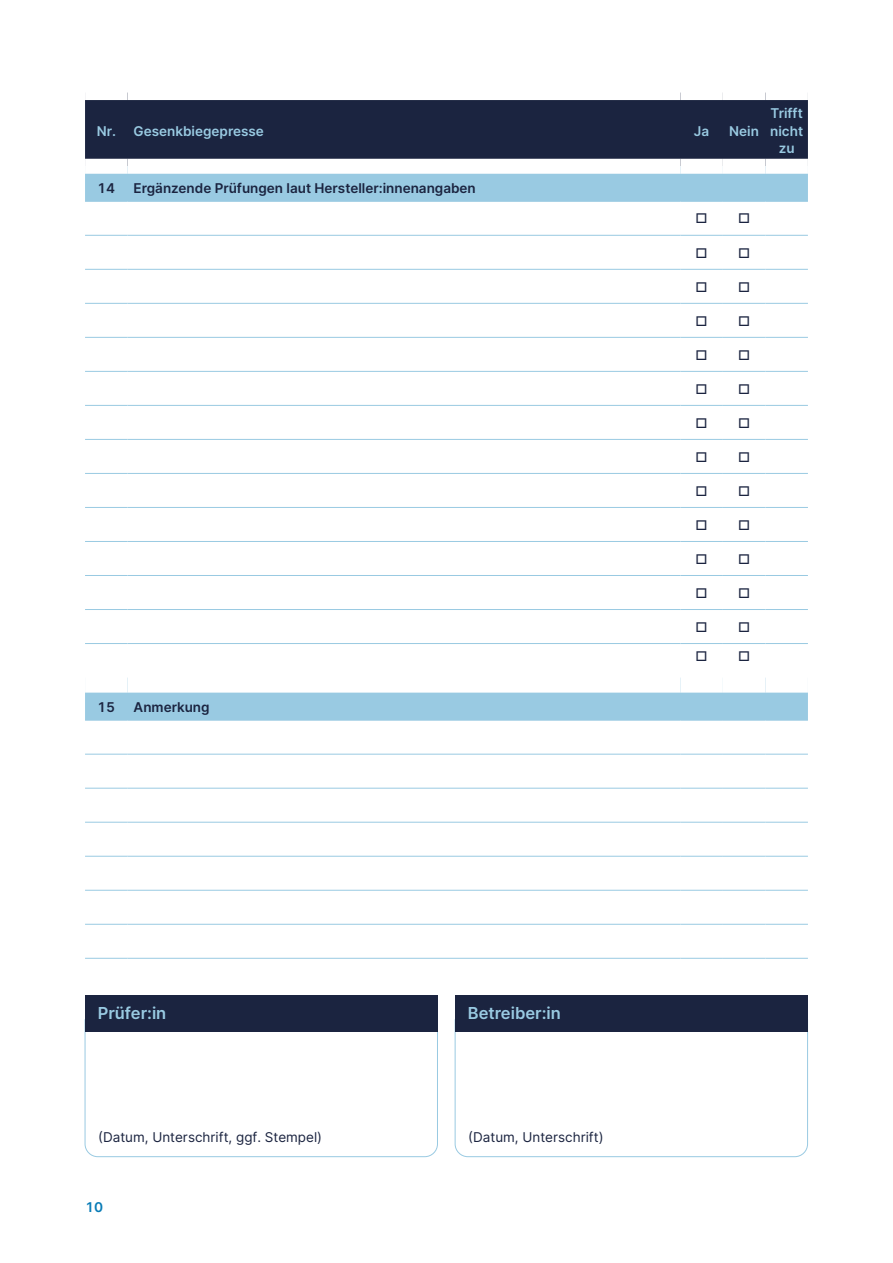
<style>
.page{position:relative;width:893px;height:1263px;background:#fff}
.page>*{position:absolute;margin:0;border:0;box-sizing:border-box;transform-origin:0 0}
.t1{font:600 16.5px "Inter";color:#99cae2}
.t2{font:600 13.5px "Inter";color:#1b2440}
.t3{font:13.5px "Inter";color:#1b2440}
.t4{font:600 13.5px/17.5px "Inter";color:#99cae2;text-align:center}
.t5{font:600 13.5px "Inter";color:#077bb6}
</style>
<div class="page">
<svg style="left:84px;top:1019px;width:354px;height:138px"></svg>
<svg style="left:454px;top:1019px;width:354px;height:138px"></svg>
<div style="left:85px;top:995px;width:352px;height:37px;background:#1b2440"></div>
<div style="left:455px;top:995px;width:352px;height:37px;background:#1b2440"></div>
<div style="left:85px;top:100px;width:723px;height:59px;background:#1b2440"></div>
<svg style="left:85px;top:174px;width:723px;height:546px"></svg>
<hr style="left:85px;top:201px;width:43px;height:1px;background:#99cae2">
<hr style="left:128px;top:201px;width:552px;height:1px;background:#99cae2">
<hr style="left:680px;top:201px;width:43px;height:1px;background:#99cae2">
<hr style="left:723px;top:201px;width:42px;height:1px;background:#99cae2">
<hr style="left:765px;top:201px;width:43px;height:1px;background:#99cae2">
<hr style="left:85px;top:235px;width:43px;height:1px;background:#99cae2">
<hr style="left:128px;top:235px;width:552px;height:1px;background:#99cae2">
<hr style="left:680px;top:235px;width:43px;height:1px;background:#99cae2">
<hr style="left:723px;top:235px;width:42px;height:1px;background:#99cae2">
<hr style="left:765px;top:235px;width:43px;height:1px;background:#99cae2">
<hr style="left:85px;top:269px;width:43px;height:1px;background:#99cae2">
<hr style="left:128px;top:269px;width:552px;height:1px;background:#99cae2">
<hr style="left:680px;top:269px;width:43px;height:1px;background:#99cae2">
<hr style="left:723px;top:269px;width:42px;height:1px;background:#99cae2">
<hr style="left:765px;top:269px;width:43px;height:1px;background:#99cae2">
<hr style="left:85px;top:303px;width:43px;height:1px;background:#99cae2">
<hr style="left:128px;top:303px;width:552px;height:1px;background:#99cae2">
<hr style="left:680px;top:303px;width:43px;height:1px;background:#99cae2">
<hr style="left:723px;top:303px;width:42px;height:1px;background:#99cae2">
<hr style="left:765px;top:303px;width:43px;height:1px;background:#99cae2">
<hr style="left:85px;top:337px;width:43px;height:1px;background:#99cae2">
<hr style="left:128px;top:337px;width:552px;height:1px;background:#99cae2">
<hr style="left:680px;top:337px;width:43px;height:1px;background:#99cae2">
<hr style="left:723px;top:337px;width:42px;height:1px;background:#99cae2">
<hr style="left:765px;top:337px;width:43px;height:1px;background:#99cae2">
<hr style="left:85px;top:371px;width:43px;height:1px;background:#99cae2">
<hr style="left:128px;top:371px;width:552px;height:1px;background:#99cae2">
<hr style="left:680px;top:371px;width:43px;height:1px;background:#99cae2">
<hr style="left:723px;top:371px;width:42px;height:1px;background:#99cae2">
<hr style="left:765px;top:371px;width:43px;height:1px;background:#99cae2">
<hr style="left:85px;top:405px;width:43px;height:1px;background:#99cae2">
<hr style="left:128px;top:405px;width:552px;height:1px;background:#99cae2">
<hr style="left:680px;top:405px;width:43px;height:1px;background:#99cae2">
<hr style="left:723px;top:405px;width:42px;height:1px;background:#99cae2">
<hr style="left:765px;top:405px;width:43px;height:1px;background:#99cae2">
<hr style="left:85px;top:439px;width:43px;height:1px;background:#99cae2">
<hr style="left:128px;top:439px;width:552px;height:1px;background:#99cae2">
<hr style="left:680px;top:439px;width:43px;height:1px;background:#99cae2">
<hr style="left:723px;top:439px;width:42px;height:1px;background:#99cae2">
<hr style="left:765px;top:439px;width:43px;height:1px;background:#99cae2">
<hr style="left:85px;top:473px;width:43px;height:1px;background:#99cae2">
<hr style="left:128px;top:473px;width:552px;height:1px;background:#99cae2">
<hr style="left:680px;top:473px;width:43px;height:1px;background:#99cae2">
<hr style="left:723px;top:473px;width:42px;height:1px;background:#99cae2">
<hr style="left:765px;top:473px;width:43px;height:1px;background:#99cae2">
<hr style="left:85px;top:507px;width:43px;height:1px;background:#99cae2">
<hr style="left:128px;top:507px;width:552px;height:1px;background:#99cae2">
<hr style="left:680px;top:507px;width:43px;height:1px;background:#99cae2">
<hr style="left:723px;top:507px;width:42px;height:1px;background:#99cae2">
<hr style="left:765px;top:507px;width:43px;height:1px;background:#99cae2">
<hr style="left:85px;top:541px;width:43px;height:1px;background:#99cae2">
<hr style="left:128px;top:541px;width:552px;height:1px;background:#99cae2">
<hr style="left:680px;top:541px;width:43px;height:1px;background:#99cae2">
<hr style="left:723px;top:541px;width:42px;height:1px;background:#99cae2">
<hr style="left:765px;top:541px;width:43px;height:1px;background:#99cae2">
<hr style="left:85px;top:575px;width:43px;height:1px;background:#99cae2">
<hr style="left:128px;top:575px;width:552px;height:1px;background:#99cae2">
<hr style="left:680px;top:575px;width:43px;height:1px;background:#99cae2">
<hr style="left:723px;top:575px;width:42px;height:1px;background:#99cae2">
<hr style="left:765px;top:575px;width:43px;height:1px;background:#99cae2">
<hr style="left:85px;top:609px;width:43px;height:1px;background:#99cae2">
<hr style="left:128px;top:609px;width:552px;height:1px;background:#99cae2">
<hr style="left:680px;top:609px;width:43px;height:1px;background:#99cae2">
<hr style="left:723px;top:609px;width:42px;height:1px;background:#99cae2">
<hr style="left:765px;top:609px;width:43px;height:1px;background:#99cae2">
<hr style="left:85px;top:643px;width:43px;height:1px;background:#99cae2">
<hr style="left:128px;top:643px;width:552px;height:1px;background:#99cae2">
<hr style="left:680px;top:643px;width:43px;height:1px;background:#99cae2">
<hr style="left:723px;top:643px;width:42px;height:1px;background:#99cae2">
<hr style="left:765px;top:643px;width:43px;height:1px;background:#99cae2">
<hr style="left:85px;top:720px;width:43px;height:1px;background:#99cae2">
<hr style="left:128px;top:720px;width:552px;height:1px;background:#99cae2">
<hr style="left:680px;top:720px;width:43px;height:1px;background:#99cae2">
<hr style="left:723px;top:720px;width:42px;height:1px;background:#99cae2">
<hr style="left:765px;top:720px;width:43px;height:1px;background:#99cae2">
<hr style="left:85px;top:754px;width:43px;height:1px;background:#99cae2">
<hr style="left:128px;top:754px;width:552px;height:1px;background:#99cae2">
<hr style="left:680px;top:754px;width:43px;height:1px;background:#99cae2">
<hr style="left:723px;top:754px;width:42px;height:1px;background:#99cae2">
<hr style="left:765px;top:754px;width:43px;height:1px;background:#99cae2">
<hr style="left:85px;top:788px;width:43px;height:1px;background:#99cae2">
<hr style="left:128px;top:788px;width:552px;height:1px;background:#99cae2">
<hr style="left:680px;top:788px;width:43px;height:1px;background:#99cae2">
<hr style="left:723px;top:788px;width:42px;height:1px;background:#99cae2">
<hr style="left:765px;top:788px;width:43px;height:1px;background:#99cae2">
<hr style="left:85px;top:822px;width:43px;height:1px;background:#99cae2">
<hr style="left:128px;top:822px;width:552px;height:1px;background:#99cae2">
<hr style="left:680px;top:822px;width:43px;height:1px;background:#99cae2">
<hr style="left:723px;top:822px;width:42px;height:1px;background:#99cae2">
<hr style="left:765px;top:822px;width:43px;height:1px;background:#99cae2">
<hr style="left:85px;top:856px;width:43px;height:1px;background:#99cae2">
<hr style="left:128px;top:856px;width:552px;height:1px;background:#99cae2">
<hr style="left:680px;top:856px;width:43px;height:1px;background:#99cae2">
<hr style="left:723px;top:856px;width:42px;height:1px;background:#99cae2">
<hr style="left:765px;top:856px;width:43px;height:1px;background:#99cae2">
<hr style="left:85px;top:890px;width:43px;height:1px;background:#99cae2">
<hr style="left:128px;top:890px;width:552px;height:1px;background:#99cae2">
<hr style="left:680px;top:890px;width:43px;height:1px;background:#99cae2">
<hr style="left:723px;top:890px;width:42px;height:1px;background:#99cae2">
<hr style="left:765px;top:890px;width:43px;height:1px;background:#99cae2">
<hr style="left:85px;top:924px;width:43px;height:1px;background:#99cae2">
<hr style="left:128px;top:924px;width:552px;height:1px;background:#99cae2">
<hr style="left:680px;top:924px;width:43px;height:1px;background:#99cae2">
<hr style="left:723px;top:924px;width:42px;height:1px;background:#99cae2">
<hr style="left:765px;top:924px;width:43px;height:1px;background:#99cae2">
<hr style="left:85px;top:958px;width:43px;height:1px;background:#99cae2">
<hr style="left:128px;top:958px;width:552px;height:1px;background:#99cae2">
<hr style="left:680px;top:958px;width:43px;height:1px;background:#99cae2">
<hr style="left:723px;top:958px;width:42px;height:1px;background:#99cae2">
<hr style="left:765px;top:958px;width:43px;height:1px;background:#99cae2">
<div style="left:85px;top:663px;width:43px;height:30px;background:#fff"></div>
<div style="left:128px;top:663px;width:552px;height:30px;background:#fff"></div>
<div style="left:680px;top:663px;width:43px;height:30px;background:#fff"></div>
<div style="left:723px;top:663px;width:42px;height:30px;background:#fff"></div>
<div style="left:765px;top:663px;width:43px;height:30px;background:#fff"></div>
<svg style="left:697px;top:214px;width:52px;height:9px"></svg>
<svg style="left:697px;top:248px;width:52px;height:9px"></svg>
<svg style="left:697px;top:282px;width:52px;height:9px"></svg>
<svg style="left:697px;top:316px;width:52px;height:10px"></svg>
<svg style="left:697px;top:350px;width:52px;height:10px"></svg>
<svg style="left:697px;top:384px;width:52px;height:10px"></svg>
<svg style="left:697px;top:418px;width:52px;height:10px"></svg>
<svg style="left:697px;top:452px;width:52px;height:10px"></svg>
<svg style="left:697px;top:486px;width:52px;height:10px"></svg>
<svg style="left:697px;top:520px;width:52px;height:10px"></svg>
<svg style="left:697px;top:554px;width:52px;height:10px"></svg>
<svg style="left:697px;top:588px;width:52px;height:10px"></svg>
<svg style="left:697px;top:622px;width:52px;height:10px"></svg>
<svg style="left:697px;top:651px;width:52px;height:10px"></svg>
<p class="t4" style="left:97px;top:122px;width:169px">Nr. Gesenkbiegepresse</p>
<p class="t4" style="left:694px;top:122px;width:17px">Ja</p>
<p class="t4" style="left:729px;top:122px;width:31px">Nein</p>
<p class="t2" style="left:97px;top:178px;width:20px">14</p>
<p class="t2" style="left:134px;top:178px;width:344px">Ergänzende Prüfungen laut Hersteller:innenangaben</p>
<p class="t4" style="left:770px;top:104px;width:34px">Trifft nicht zu</p>
<p class="t2" style="left:97px;top:697px;width:20px">15</p>
<p class="t2" style="left:134px;top:697px;width:78px">Anmerkung</p>
<p class="t1" style="left:98px;top:1001px;width:70px">Prüfer:in</p>
<p class="t1" style="left:468px;top:1001px;width:95px">Betreiber:in</p>
<p class="t3" style="left:98px;top:1127px;width:225px">(Datum, Unterschrift, ggf. Stempel)</p>
<p class="t3" style="left:468px;top:1127px;width:137px">(Datum, Unterschrift)</p>
<p class="t5" style="left:85px;top:1197px;width:20px">10</p>
</div>
